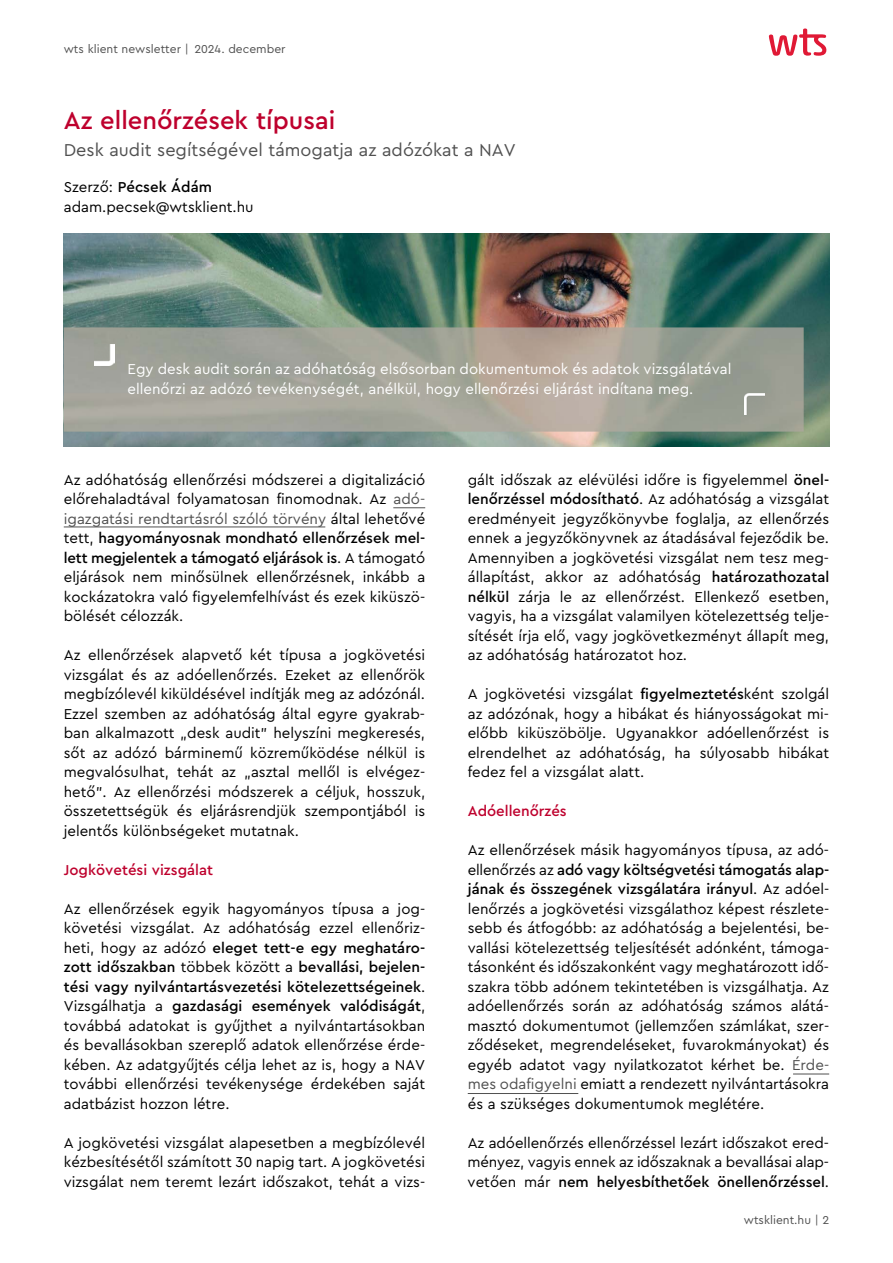
<style>
.page{position:relative;width:893px;height:1263px;background:#fff}
.page>*{position:absolute;margin:0;border:0;box-sizing:border-box;transform-origin:0 0}
.t1{font:500 25.5px "WTS Cera";color:#be002d}
.t2{font:18px "WTS Cera";color:#505050}
.t3{font:15px/19.5px "WTS Cera";color:#000;text-align:justify}
.t4{font:15px/19.5px "WTS Cera";color:#fff}
.t5{font:500 15px "WTS Cera";color:#be002d}
.t6{font:12px "WTS Cera";color:#505050}
.s1{font-weight:500}
.s2{color:#505050}
</style>
<div class="page">
<svg style="left:769px;top:29px;width:57px;height:27px"></svg>
<img style="left:64px;top:234px;width:765px;height:212px">
<img style="left:64px;top:327px;width:740px;height:105px">
<img style="left:94px;top:344px;width:20px;height:22px">
<img style="left:745px;top:393px;width:20px;height:22px">
<hr style="left:793px;top:1073px;width:36px;height:1px;background:#505050">
<hr style="left:468px;top:1093px;width:110px;height:1px;background:#505050">
<hr style="left:64px;top:527px;width:261px;height:1px;background:#505050">
<hr style="left:393px;top:507px;width:32px;height:1px;background:#505050">
<p class="t6" style="left:64px;top:40px;width:223px">wts klient newsletter | 2024. december</p>
<h1 class="t1" style="left:64px;top:101px;width:273px">Az ellenőrzések típusai</h1>
<p class="t2" style="left:64px;top:136px;width:454px">Desk audit segítségével támogatja az adózókat a NAV</p>
<p class="t3" style="left:64px;top:176px;width:191px">Szerző: <span class="s1">Pécsek Ádám </span>adam.pecsek@wtsklient.hu</p>
<p class="t4" style="left:128px;top:358px;width:605px">Egy desk audit során az adóhatóság elsősorban dokumentumok és adatok vizsgálatával ellenőrzi az adózó tevékenységét, anélkül, hogy ellenőrzési eljárást indítana meg.</p>
<p class="t3" style="left:64px;top:469px;width:363px">Az adóhatóság ellenőrzési módszerei a digitalizáció előrehaladtával folyamatosan finomodnak. Az <span class="s2">adó&shy;igazgatási rendtartásról szóló törvény</span> által lehetővé tett, <span class="s1">hagyományosnak mondható ellenőrzések mel&shy;lett megjelentek a támogató eljárások is</span>. A támogató eljárások nem minősülnek ellenőrzésnek, inkább a kockázatokra való figyelemfelhívást és ezek kiküszö&shy;bölését célozzák.</p>
<p class="t3" style="left:64px;top:644px;width:363px">Az ellenőrzések alapvető két típusa a jogkövetési vizsgálat és az adóellenőrzés. Ezeket az ellenőrök megbízólevél kiküldésével indítják meg az adózónál.<br>Ezzel szemben az adóhatóság által egyre gyakrab&shy;ban alkalmazott „desk audit” helyszíni megkeresés, sőt az adózó bárminemű közreműködése nélkül is megvalósulhat, tehát az „asztal mellől is elvégez&shy;hető”. Az ellenőrzési módszerek a céljuk, hosszuk, összetettségük és eljárásrendjük szempontjából is jelentős különbségeket mutatnak.</p>
<p class="t5" style="left:64px;top:858px;width:151px">Jogkövetési vizsgálat</p>
<p class="t3" style="left:64px;top:898px;width:363px">Az ellenőrzések egyik hagyományos típusa a jog&shy;követési vizsgálat. Az adóhatóság ezzel ellenőriz&shy;heti, hogy az adózó <span class="s1">eleget tett-e egy meghatáro&shy;zott időszakban</span> többek között a <span class="s1">bevallási, bejelen&shy;tési vagy nyilvántartásvezetési kötelezettségeinek</span>.<br>Vizsgálhatja a <span class="s1">gazdasági események valódiságát</span>, továbbá adatokat is gyűjthet a nyilvántartásokban és bevallásokban szereplő adatok ellenőrzése érde&shy;kében. Az adatgyűjtés célja lehet az is, hogy a NAV további ellenőrzési tevékenysége érdekében saját adatbázist hozzon létre.</p>
<p class="t3" style="left:64px;top:1132px;width:363px">A jogkövetési vizsgálat alapesetben a megbízólevél kézbesítésétől számított 30 napig tart. A jogkövetési vizsgálat nem teremt lezárt időszakot, tehát a vizs-</p>
<p class="t3" style="left:468px;top:469px;width:363px">gált időszak az elévülési időre is figyelemmel <span class="s1">önel&shy;lenőrzéssel módosítható</span>. Az adóhatóság a vizsgálat eredményeit jegyzőkönyvbe foglalja, az ellenőrzés ennek a jegyzőkönyvnek az átadásával fejeződik be.<br>Amennyiben a jogkövetési vizsgálat nem tesz meg&shy;állapítást, akkor az adóhatóság <span class="s1">határozathozatal nélkül</span> zárja le az ellenőrzést. Ellenkező esetben, vagyis, ha a vizsgálat valamilyen kötelezettség telje&shy;sítését írja elő, vagy jogkövetkezményt állapít meg, az adóhatóság határozatot hoz.</p>
<p class="t3" style="left:468px;top:683px;width:363px">A jogkövetési vizsgálat <span class="s1">figyelmeztetés</span>ként szolgál az adózónak, hogy a hibákat és hiányosságokat mi&shy;előbb kiküszöbölje. Ugyanakkor adóellenőrzést is elrendelhet az adóhatóság, ha súlyosabb hibákat fedez fel a vizsgálat alatt.</p>
<p class="t5" style="left:468px;top:800px;width:101px">Adóellenőrzés</p>
<p class="t3" style="left:468px;top:839px;width:363px">Az ellenőrzések másik hagyományos típusa, az adó&shy;ellenőrzés az <span class="s1">adó vagy költségvetési támogatás alap&shy;jának és összegének vizsgálatára irányul</span>. Az adóel&shy;lenőrzés a jogkövetési vizsgálathoz képest részlete&shy;sebb és átfogóbb: az adóhatóság a bejelentési, be&shy;vallási kötelezettség teljesítését adónként, támoga&shy;tásonként és időszakonként vagy meghatározott idő&shy;szakra több adónem tekintetében is vizsgálhatja. Az adóellenőrzés során az adóhatóság számos alátá&shy;masztó dokumentumot (jellemzően számlákat, szer&shy;ződéseket, megrendeléseket, fuvarokmányokat) és egyéb adatot vagy nyilatkozatot kérhet be. <span class="s2">Érde&shy;mes odafigyelni</span> emiatt a rendezett nyilvántartásokra és a szükséges dokumentumok meglétére.</p>
<p class="t3" style="left:468px;top:1132px;width:363px">Az adóellenőrzés ellenőrzéssel lezárt időszakot ered&shy;ményez, vagyis ennek az időszaknak a bevallásai alap&shy;vetően már <span class="s1">nem helyesbíthetőek önellenőrzéssel</span>.</p>
<p class="t6" style="left:744px;top:1211px;width:87px">wtsklient.hu | 2</p>
</div>
